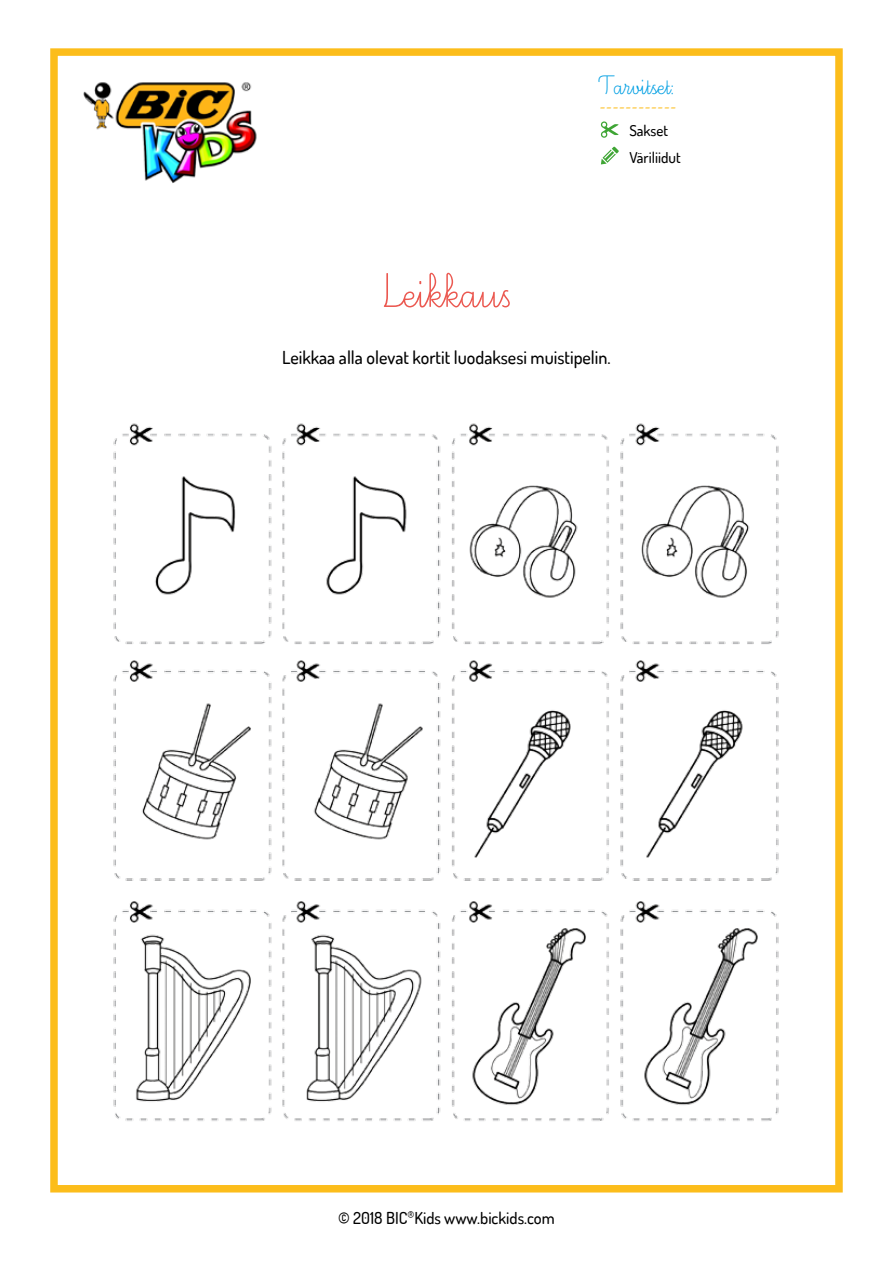
<style>
.page{position:relative;width:893px;height:1263px;background:#fff}
.page>*{position:absolute;margin:0;border:0;box-sizing:border-box;transform-origin:0 0}
.t1{font:60px "Ecriture A Romain Orne";color:#eb5850}
.t2{font:33px "Ecriture A Romain Orne";color:#009fe3}
.t3{font:500 18px "Dosis";color:#000}
.t4{font:18px "Minion Pro";color:#fcbd1b}
.t5{font:500 16.5px "Dosis";color:#000}
.t6{font:500 15px/27px "Dosis";color:#000}
</style>
<div class="page">
<div style="left:50px;top:48px;width:793px;height:1144px;border:8px solid #fcbd1b"></div>
<img style="left:83px;top:82px;width:174px;height:101px">
<svg style="left:601px;top:147px;width:18px;height:17px"></svg>
<svg style="left:600px;top:121px;width:19px;height:17px"></svg>
<img style="left:113px;top:423px;width:666px;height:698px">
<h2 class="t2" style="left:600px;top:69px;width:77px">Tarvitset:</h2>
<p class="t4" style="left:600px;top:94px;width:78px">------------</p>
<p class="t6" style="left:629px;top:116px;width:53px">Sakset<br>Väriliidut</p>
<h1 class="t1" style="left:382px;top:262px;width:131px">Leikkaus</h1>
<p class="t3" style="left:282px;top:346px;width:330px">Leikkaa alla olevat kortit luodaksesi muistipelin.</p>
<p class="t5" style="left:338px;top:1207px;width:218px">© 2018 BIC<sup>®</sup>Kids www.bickids.com</p>
</div>
